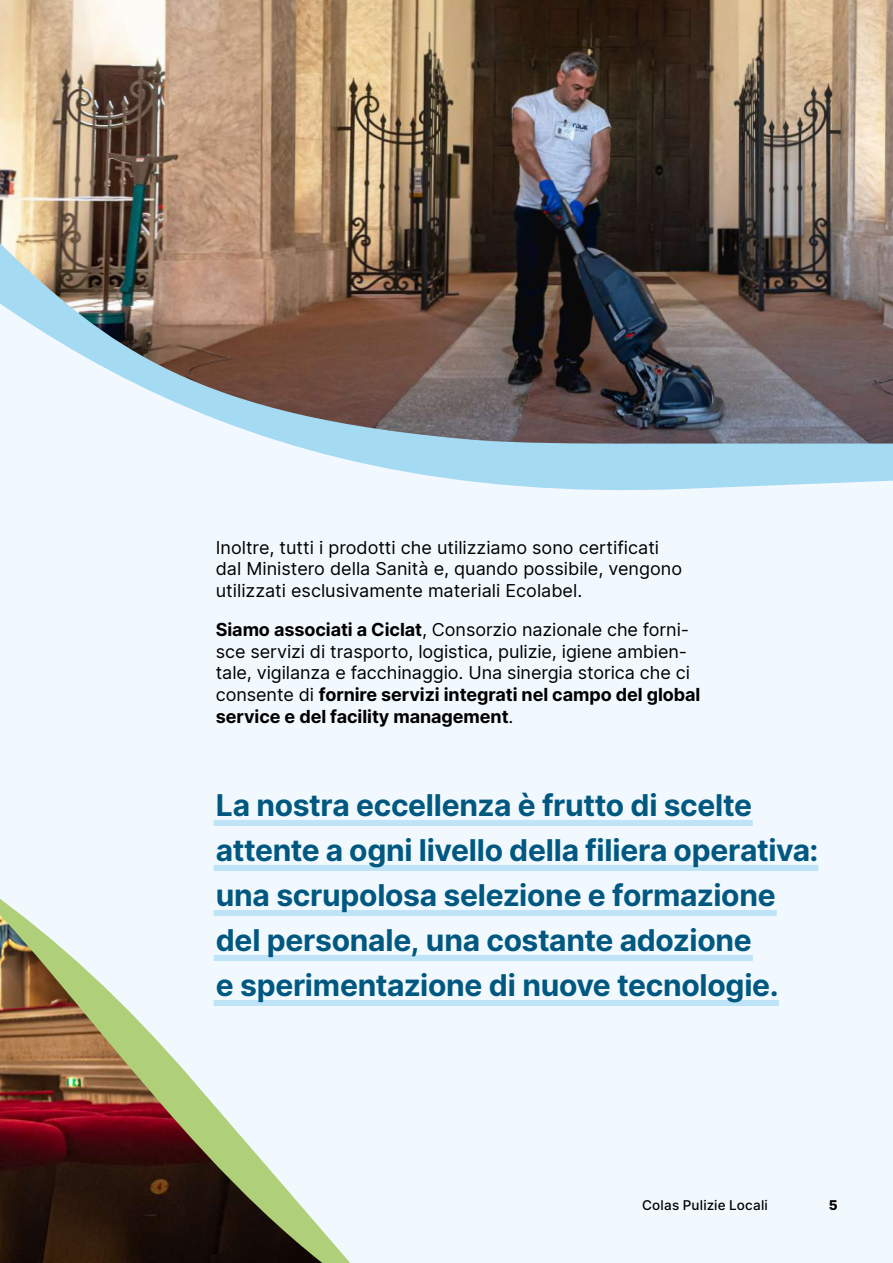
<style>
.page{position:relative;width:893px;height:1263px;background:#f2f9fe}
.page>*{position:absolute;margin:0;border:0;box-sizing:border-box;transform-origin:0 0}
.t1{font:700 30px/45px "Inter";letter-spacing:-.01em;color:#005880}
.t2{font:18px/21.8px "Inter";color:#000}
.t3{font:500 13.5px "Inter";letter-spacing:.015em;color:#000}
.t4{font:800 13.5px "Inter";color:#000}
.s1{font-weight:700}
</style>
<div class="page">
<svg style="left:367px;top:444px;width:526px;height:47px;background:#b0def4"></svg>
<img style="left:0;top:0;width:893px;height:444px">
<svg style="left:0;top:440px;width:367px;height:823px"></svg>
<img style="left:0;top:915px;width:322px;height:348px">
<div style="left:214px;top:820px;width:539px;height:6px;background:#bfe4f7"></div>
<div style="left:214px;top:865px;width:604px;height:6px;background:#bfe4f7"></div>
<div style="left:214px;top:910px;width:563px;height:6px;background:#bfe4f7"></div>
<div style="left:214px;top:955px;width:539px;height:6px;background:#bfe4f7"></div>
<div style="left:214px;top:1000px;width:565px;height:6px;background:#bfe4f7"></div>
<p class="t2" style="left:216px;top:536px;width:468px">Inoltre, tutti i prodotti che utilizziamo sono certificati dal Ministero della Sanità e, quando possibile, vengono utilizzati esclusivamente materiali Ecolabel.</p>
<p class="t2" style="left:216px;top:618px;width:486px"><span class="s1">Siamo associati a Ciclat</span>, Consorzio nazionale che forni&shy;sce servizi di trasporto, logistica, pulizie, igiene ambien&shy;tale, vigilanza e facchinaggio. Una sinergia storica che ci consente di <span class="s1">fornire servizi integrati nel campo del global service e del facility management</span>.</p>
<h1 class="t1" style="left:216px;top:782px;width:604px">La nostra eccellenza è frutto di scelte attente a ogni livello della filiera operativa: una scrupolosa selezione e formazione del personale, una costante adozione<br>e sperimentazione di nuove tecnologie.</h1>
<p class="t3" style="left:642px;top:1195px;width:127px">Colas Pulizie Locali</p>
<p class="t4" style="left:829px;top:1195px;width:10px">5</p>
</div>
